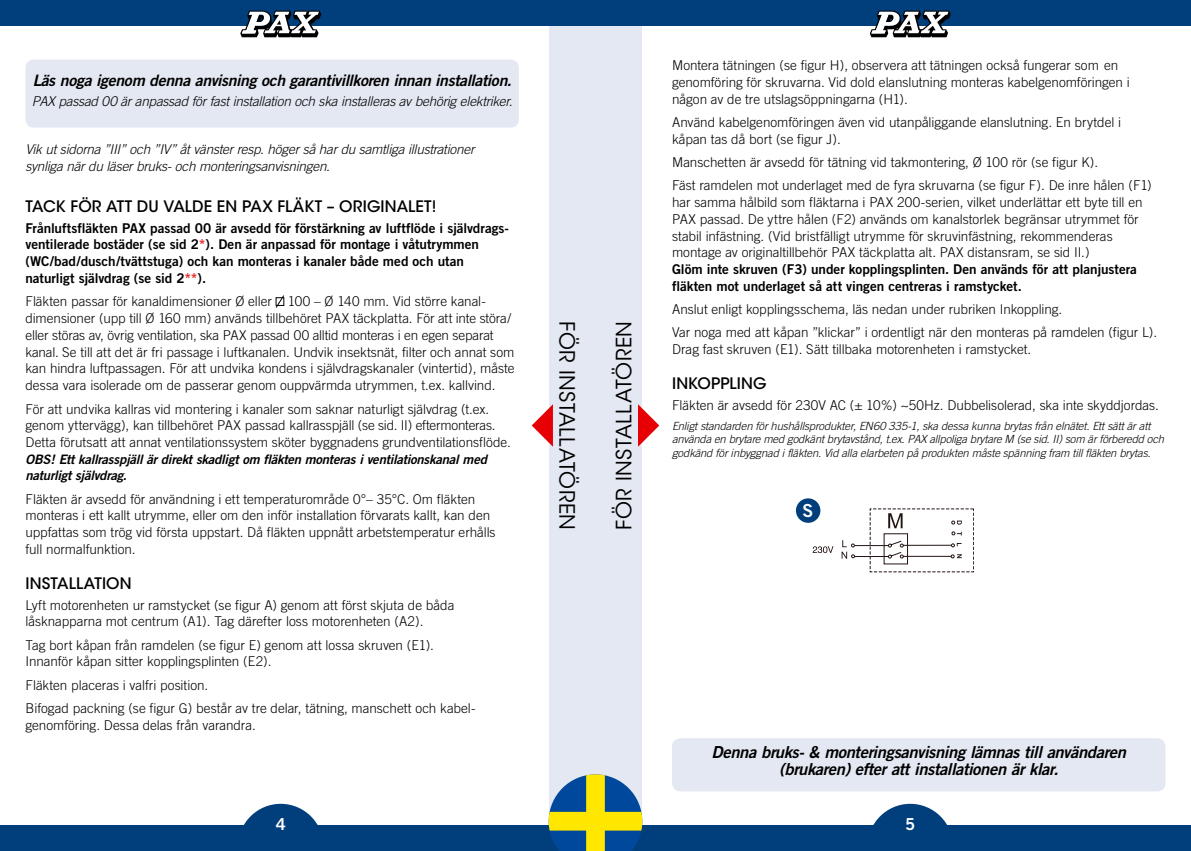
<style>
.page{position:relative;width:1191px;height:851px;background:#fff}
.page>*{position:absolute;margin:0;border:0;box-sizing:border-box;transform-origin:0 0}
.t1{font:21px "ITC Avant Garde MM 300 750";letter-spacing:.01em;color:#000}
.t2{font:18px "Trade Gothic Bold Two";color:#fff}
.t3{font:italic 16.5px/16.8px "Trade Gothic Bold Two";letter-spacing:-.025em;color:#000;text-align:center}
.t4{font:16.5px "Trade Gothic Bold Two";color:#fff}
.t5{font:italic 15.75px "Trade Gothic Bold Two";letter-spacing:-.02em;color:#000}
.t6{font:15.75px "ITC Avant Garde MM 445 750";letter-spacing:.005em;color:#000}
.t7{font:300 13.5px/16.8px "Trade Gothic";letter-spacing:-.005em;color:#000}
.t8{font:13.5px/16.8px "Trade Gothic Bold Two";color:#000}
.t9{font:italic 300 13.5px/17.2px "Trade Gothic";letter-spacing:-.015em;color:#000}
.t10{font:italic 13.05px/16.8px "Trade Gothic Bold Two";letter-spacing:-.02em;color:#000}
.t11{font:italic 300 11.25px/13.5px "Trade Gothic";letter-spacing:-.015em;color:#000}
.s1{color:#e60005}
</style>
<div class="page">
<div style="left:549px;top:26px;width:46px;height:800px;background:#e4e8f2"></div>
<div style="left:0;top:825px;width:595px;height:25px;background:#003f7c"></div>
<div style="left:0;top:0;width:595px;height:26px;background:#003f7c"></div>
<svg style="left:240px;top:11px;width:81px;height:26px"></svg>
<svg style="left:244px;top:803px;width:74px;height:22px"></svg>
<div style="left:595px;top:26px;width:47px;height:800px;background:#e4e8f2"></div>
<div style="left:595px;top:825px;width:596px;height:25px;background:#003f7c"></div>
<svg style="left:873px;top:803px;width:74px;height:22px"></svg>
<div style="left:595px;top:0;width:596px;height:26px;background:#003f7c"></div>
<svg style="left:870px;top:11px;width:80px;height:26px"></svg>
<svg style="left:549px;top:774px;width:93px;height:76px;background:#839c68"></svg>
<div style="left:672px;top:738px;width:493px;height:53px;background:#e4e8f2;border-radius:9px"></div>
<div style="left:26px;top:60px;width:493px;height:68px;background:#e4e8f2;border-radius:9px"></div>
<svg style="left:275px;top:295px;width:10px;height:13px"></svg>
<svg style="left:531px;top:404px;width:22px;height:42px"></svg>
<svg style="left:638px;top:404px;width:21px;height:42px"></svg>
<svg style="left:812px;top:546px;width:21px;height:7px"></svg>
<svg style="left:841px;top:513px;width:120px;height:45px"></svg>
<div style="left:796px;top:498px;width:24px;height:24px;background:#003f7c;border-radius:50%"></div>
<p class="t5" style="left:33px;top:70px;width:480px">Läs noga igenom denna anvisning och garantivillkoren innan installation.</p>
<p class="t9" style="left:32px;top:93px;width:482px">PAX passad 00 är anpassad för fast installation och ska installeras av behörig elektriker.</p>
<p class="t9" style="left:26px;top:140px;width:450px">Vik ut sidorna ”III” och ”IV” åt vänster resp. höger så har du samtliga illustrationer synliga när du läser bruks- och monteringsanvisningen.</p>
<p class="t6" style="left:26px;top:197px;width:412px">TACK FÖR ATT DU VALDE EN PAX FLÄKT – ORIGINALET!</p>
<p class="t8" style="left:25px;top:219px;width:485px">Frånluftsfläkten PAX passad 00 är avsedd för förstärkning av luftflöde i självdrags&shy;ventilerade bostäder (se sid 2<span class="s1">*</span>). Den är anpassad för montage i våtutrymmen (WC/bad/dusch/tvättstuga) och kan monteras i kanaler både med och utan naturligt självdrag (se sid 2<span class="s1">**</span>).</p>
<p class="t7" style="left:25px;top:293px;width:490px">Fläkten passar för kanaldimensioner Ø eller 100 – Ø 140 mm. Vid större kanal&shy;dimensioner (upp till Ø 160 mm) används tillbehöret PAX täckplatta. För att inte störa/ eller störas av, övrig ventilation, ska PAX passad 00 alltid monteras i en egen separat kanal. Se till att det är fri passage i luftkanalen. Undvik insektsnät, filter och annat som kan hindra luftpassagen. För att undvika kondens i självdragskanaler (vintertid), måste dessa vara isolerade om de passerar genom ouppvärmda utrymmen, t.ex. kallvind.</p>
<p class="t7" style="left:26px;top:400px;width:487px">För att undvika kallras vid montering i kanaler som saknar naturligt självdrag (t.ex. genom yttervägg), kan tillbehöret PAX passad kallrasspjäll (se sid. II) eftermonteras.<br>Detta förutsatt att annat ventilationssystem sköter byggnadens grundventilationsflöde.</p>
<p class="t10" style="left:26px;top:450px;width:463px">OBS! Ett kallrasspjäll är direkt skadligt om fläkten monteras i ventilationskanal med naturligt självdrag.</p>
<p class="t7" style="left:26px;top:490px;width:471px">Fläkten är avsedd för användning i ett temperaturområde 0°– 35°C. Om fläkten monteras i ett kallt utrymme, eller om den inför installation förvarats kallt, kan den uppfattas som trög vid första uppstart. Då fläkten uppnått arbetstemperatur erhålls full normalfunktion.</p>
<p class="t6" style="left:26px;top:573px;width:108px">INSTALLATION</p>
<p class="t7" style="left:26px;top:596px;width:430px">Lyft motorenheten ur ramstycket (se figur A) genom att först skjuta de båda låsknapparna mot centrum (A1). Tag därefter loss motorenheten (A2).</p>
<p class="t7" style="left:26px;top:636px;width:410px">Tag bort kåpan från ramdelen (se figur E) genom att lossa skruven (E1).<br>Innanför kåpan sitter kopplingsplinten (E2).</p>
<p class="t7" style="left:26px;top:672px;width:451px;line-height:23.2px">Fläkten placeras i valfri position.<br>Bifogad packning (se figur G) består av tre delar, tätning, manschett och kabel-</p>
<p class="t7" style="left:26px;top:716px;width:232px">genomföring. Dessa delas från varandra.</p>
<h1 class="t1" style="left:579px;top:321px;width:211px;rotate:90deg">För installatören</h1>
<h1 class="t1" style="left:612px;top:530px;width:211px;rotate:-90deg">För installatören</h1>
<p class="t7" style="left:672px;top:57px;width:459px">Montera tätningen (se figur H), observera att tätningen också fungerar som en genomföring för skruvarna. Vid dold elanslutning monteras kabelgenomföringen i någon av de tre utslagsöppningarna (H1).</p>
<p class="t7" style="left:672px;top:114px;width:450px">Använd kabelgenomföringen även vid utanpåliggande elanslutning. En brytdel i kåpan tas då bort (se figur J).</p>
<p class="t7" style="left:672px;top:150px;width:481px;line-height:23.2px">Manschetten är avsedd för tätning vid takmontering, Ø 100 rör (se figur K).<br>Fäst ramdelen mot underlaget med de fyra skruvarna (se figur F). De inre hålen (F1)</p>
<p class="t7" style="left:672px;top:193px;width:472px">har samma hålbild som fläktarna i PAX 200-serien, vilket underlättar ett byte till en PAX passad. De yttre hålen (F2) används om kanalstorlek begränsar utrymmet för stabil infästning. (Vid bristfälligt utrymme för skruvinfästning, rekommenderas montage av originaltillbehör PAX täckplatta alt. PAX distansram, se sid II.)</p>
<p class="t8" style="left:672px;top:261px;width:466px">Glöm inte skruven (F3) under kopplingsplinten. Den används för att planjustera fläkten mot underlaget så att vingen centreras i ramstycket.</p>
<p class="t7" style="left:672px;top:297px;width:486px;line-height:23.2px">Anslut enligt kopplingsschema, läs nedan under rubriken Inkoppling.<br>Var noga med att kåpan ”klickar” i ordentligt när den monteras på ramdelen (figur L).</p>
<p class="t7" style="left:672px;top:341px;width:361px">Drag fast skruven (E1). Sätt tillbaka motorenheten i ramstycket.</p>
<p class="t6" style="left:672px;top:374px;width:96px">INKOPPLING</p>
<p class="t7" style="left:672px;top:396px;width:488px">Fläkten är avsedd för 230V AC (± 10%) ~50Hz. Dubbelisolerad, ska inte skyddjordas.</p>
<p class="t11" style="left:672px;top:418px;width:493px">Enligt standarden för hushållsprodukter, EN60 335-1, ska dessa kunna brytas från elnätet. Ett sätt är att använda en brytare med godkänt brytavstånd, t.ex. PAX allpoliga brytare M (se sid. II) som är förberedd och godkänd för inbyggnad i fläkten. Vid alla elarbeten på produkten måste spänning fram till fläkten brytas.</p>
<h2 class="t2" style="left:802px;top:499px;width:12px">S</h2>
<p class="t3" style="left:711px;top:743px;width:416px">Denna bruks- &amp; monteringsanvisning lämnas till användaren (brukaren) efter att installationen är klar.</p>
<p class="t4" style="left:276px;top:813px;width:12px">4</p>
<p class="t4" style="left:905px;top:813px;width:12px">5</p>
</div>
